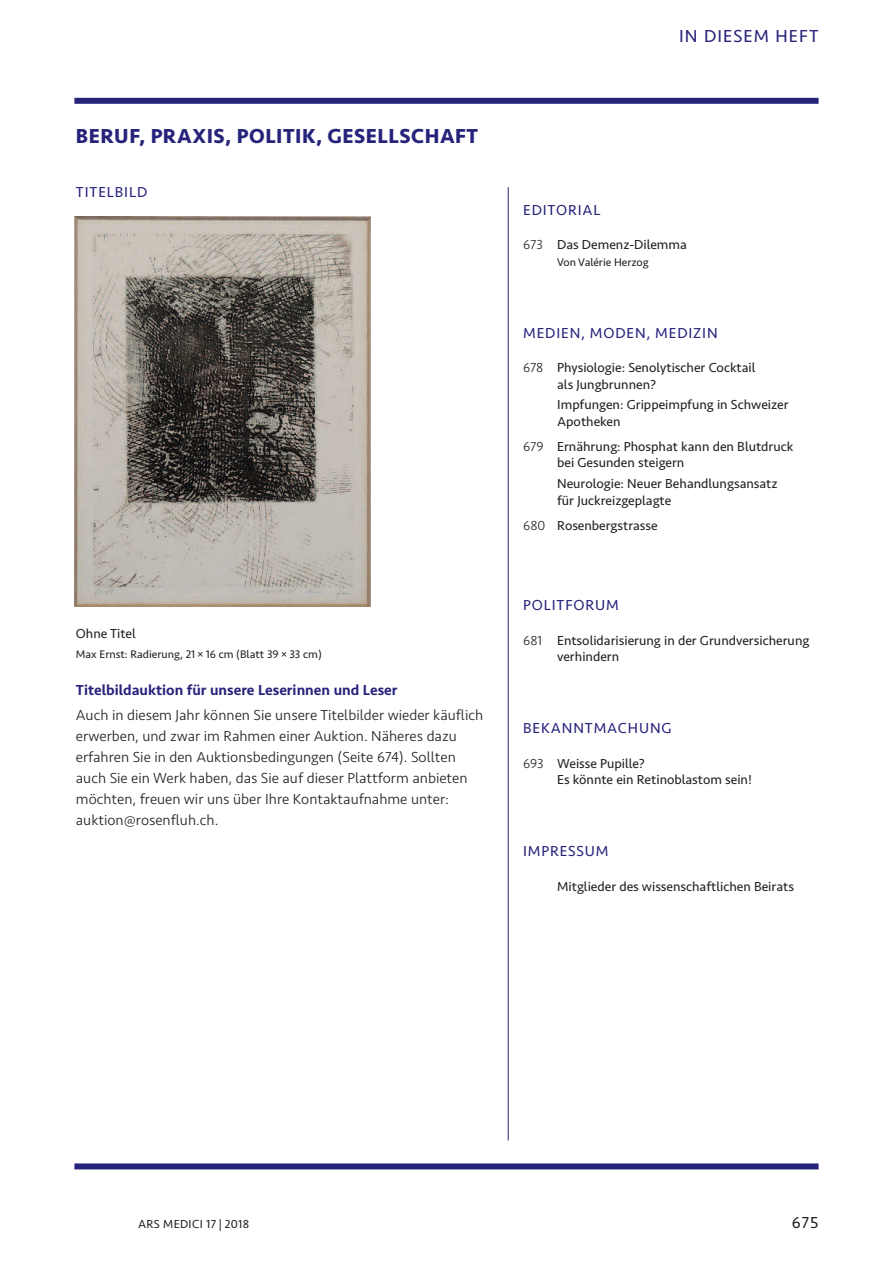
<style>
.page{position:relative;width:893px;height:1263px;background:#fff}
.page>*{position:absolute;margin:0;border:0;box-sizing:border-box;transform-origin:0 0}
.t1{font:700 21px "Seravek";letter-spacing:.025em;color:#26237b}
.t2{font:18px "Seravek";letter-spacing:.06em;color:#26237b}
.t3{font:16.5px "Seravek";color:#231f20}
.t4{font:300 15px/21px "Seravek";color:#231f20}
.t5{font:15px "Seravek";letter-spacing:.06em;color:#26237b}
.t6{font:500 15px "Seravek";color:#26237b}
.t7{font:13.5px/16.5px "Seravek";color:#231f20}
.t8{font:12px "Seravek";letter-spacing:.025em;color:#231f20}
.t9{font:11.4px "Seravek";color:#231f20}
.s1{font-weight:300}
</style>
<div class="page">
<hr style="left:508px;top:187px;width:1px;height:953px;background:#26237b">
<div style="left:74px;top:98px;width:745px;height:6px;background:#26237b"></div>
<div style="left:74px;top:1163px;width:745px;height:6px;background:#26237b"></div>
<img style="left:74px;top:217px;width:297px;height:389px">
<h1 class="t1" style="left:76px;top:119px;width:404px">BERUF, PRAXIS, POLITIK, GESELLSCHAFT</h1>
<p class="t5" style="left:76px;top:180px;width:73px">TITELBILD</p>
<p class="t7" style="left:76px;top:626px;width:61px">Ohne Titel</p>
<p class="t9" style="left:76px;top:645px;width:248px">Max Ernst: Radierung, 21 × 16 cm (Blatt 39 × 33 cm)</p>
<p class="t6" style="left:76px;top:680px;width:323px">Titelbildauktion für unsere Leserinnen und Leser</p>
<p class="t4" style="left:76px;top:705px;width:409px">Auch in diesem Jahr können Sie unsere Titelbilder wieder käuflich erwerben, und zwar im Rahmen einer Auktion. Näheres dazu erfahren Sie in den Auktionsbedingungen (Seite 674). Sollten auch Sie ein Werk haben, das Sie auf dieser Plattform anbieten möchten, freuen wir uns über Ihre Kontaktaufnahme unter: auktion@rosenfluh.ch.</p>
<h2 class="t2" style="left:679px;top:22px;width:141px">IN DIESEM HEFT</h2>
<p class="t5" style="left:523px;top:198px;width:79px">EDITORIAL</p>
<p class="t7" style="left:523px;top:236px;width:165px"><span class="s1">673</span> Das Demenz-Dilemma</p>
<p class="t9" style="left:557px;top:253px;width:93px">Von Valérie Herzog</p>
<p class="t5" style="left:523px;top:321px;width:196px">MEDIEN, MODEN, MEDIZIN</p>
<p class="t7" style="left:557px;top:359px;width:200px;text-indent:-34px"><span class="s1">678</span> Physiologie: Senolytischer Cocktail als Jungbrunnen?</p>
<p class="t7" style="left:557px;top:397px;width:233px">Impfungen: Grippeimpfung in Schweizer<br>Apotheken</p>
<p class="t7" style="left:557px;top:438px;width:238px;text-indent:-34px"><span class="s1">679</span> Ernährung: Phosphat kann den Blutdruck bei Gesunden steigern</p>
<p class="t7" style="left:557px;top:475px;width:222px">Neurologie: Neuer Behandlungsansatz für Juckreizgeplagte</p>
<p class="t7" style="left:523px;top:517px;width:136px"><span class="s1">680</span> Rosenbergstrasse</p>
<p class="t5" style="left:523px;top:594px;width:97px">POLITFORUM</p>
<p class="t7" style="left:557px;top:632px;width:254px;text-indent:-34px"><span class="s1">681</span> Entsolidarisierung in der Grundversicherung verhindern</p>
<p class="t5" style="left:523px;top:717px;width:150px">BEKANNTMACHUNG</p>
<p class="t7" style="left:557px;top:755px;width:196px;text-indent:-34px"><span class="s1">693</span> Weisse Pupille?<br>Es könnte ein Retinoblastom sein!</p>
<p class="t5" style="left:523px;top:840px;width:87px">IMPRESSUM</p>
<p class="t7" style="left:557px;top:878px;width:238px">Mitglieder des wissenschaftlichen Beirats</p>
<p class="t8" style="left:138px;top:1214px;width:112px">ARS MEDICI 17 | 2018</p>
<p class="t3" style="left:792px;top:1209px;width:28px">675</p>
</div>
